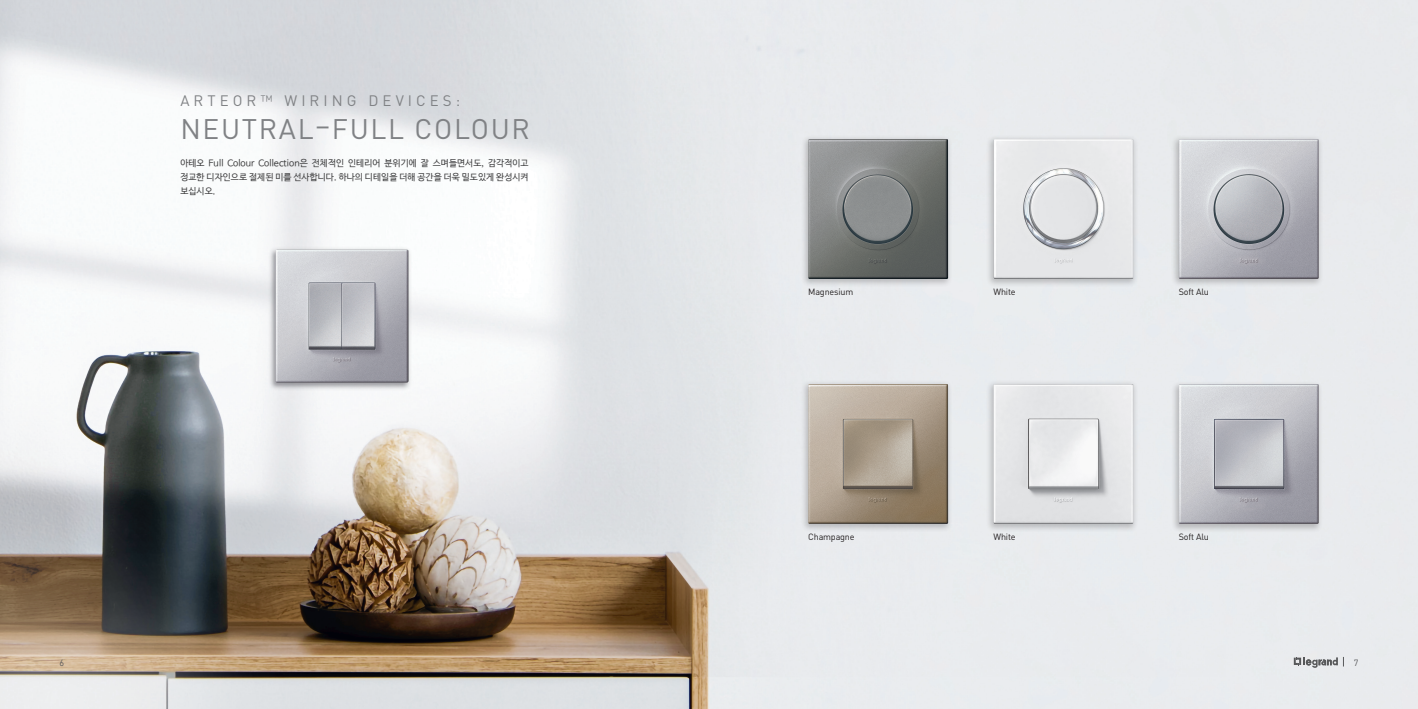
<style>
.page{position:relative;width:1418px;height:709px;background:#fff}
.page>*{position:absolute;margin:0;border:0;box-sizing:border-box;transform-origin:0 0}
.t1{font:28px "DIN";letter-spacing:.06em;color:#808285}
.t2{font:15px "DIN";letter-spacing:.27em;color:#808285}
.t3{font:9px/14px "Nanum Barun Gothic";letter-spacing:.01em;color:#3e3e3f;text-align:justify}
.t4{font:9px "DIN";letter-spacing:-.02em;color:#231f20}
.t5{font:9px "DIN";color:#57585a}
.s1{font-weight:300}
</style>
<div class="page">
<img style="left:0;top:0;width:1417px;height:709px">
<div style="left:800px;top:380px;width:152px;height:153px;background:#231f20;opacity:.25"></div>
<img style="left:808px;top:384px;width:140px;height:140px">
<div style="left:1171px;top:380px;width:152px;height:152px;background:#231f20;opacity:.25"></div>
<img style="left:1178px;top:384px;width:140px;height:140px">
<div style="left:985px;top:380px;width:153px;height:153px;background:#231f20;opacity:.25"></div>
<img style="left:993px;top:384px;width:140px;height:140px">
<div style="left:800px;top:135px;width:152px;height:153px;background:#231f20;opacity:.25"></div>
<img style="left:808px;top:139px;width:140px;height:140px">
<div style="left:1170px;top:135px;width:153px;height:153px;background:#231f20;opacity:.25"></div>
<img style="left:1178px;top:139px;width:140px;height:140px">
<div style="left:985px;top:135px;width:153px;height:153px;background:#231f20;opacity:.25"></div>
<img style="left:993px;top:139px;width:140px;height:140px">
<div style="left:267px;top:246px;width:146px;height:145px;background:#231f20;opacity:.25"></div>
<img style="left:275px;top:250px;width:133px;height:132px">
<svg style="left:1293px;top:657px;width:44px;height:11px"></svg>
<h2 class="t2" style="left:180px;top:91px;width:281px">ARTEOR<span class="s1">™</span> WIRING DEVICES:</h2>
<h1 class="t1" style="left:180px;top:112px;width:351px">NEUTRAL–FULL COLOUR</h1>
<p class="t3" style="left:180px;top:157px;width:350px">아테오 Full Colour Collection은 전체적인 인테리어 분위기에 잘 스며들면서도, 감각적이고 정교한 디자인으로 절제된 미를 선사합니다. 하나의 디테일을 더해 공간을 더욱 밀도있게 완성시켜 보십시오.</p>
<p class="t4" style="left:808px;top:286px;width:47px">Magnesium</p>
<p class="t4" style="left:993px;top:286px;width:23px">White</p>
<p class="t4" style="left:1178px;top:286px;width:32px">Soft Alu</p>
<p class="t4" style="left:808px;top:531px;width:48px">Champagne</p>
<p class="t4" style="left:993px;top:531px;width:23px">White</p>
<p class="t4" style="left:1178px;top:531px;width:32px">Soft Alu</p>
<p class="t5" style="left:60px;top:657px;width:6px">6</p>
<p class="t5" style="left:1353px;top:657px;width:6px">7</p>
</div>
